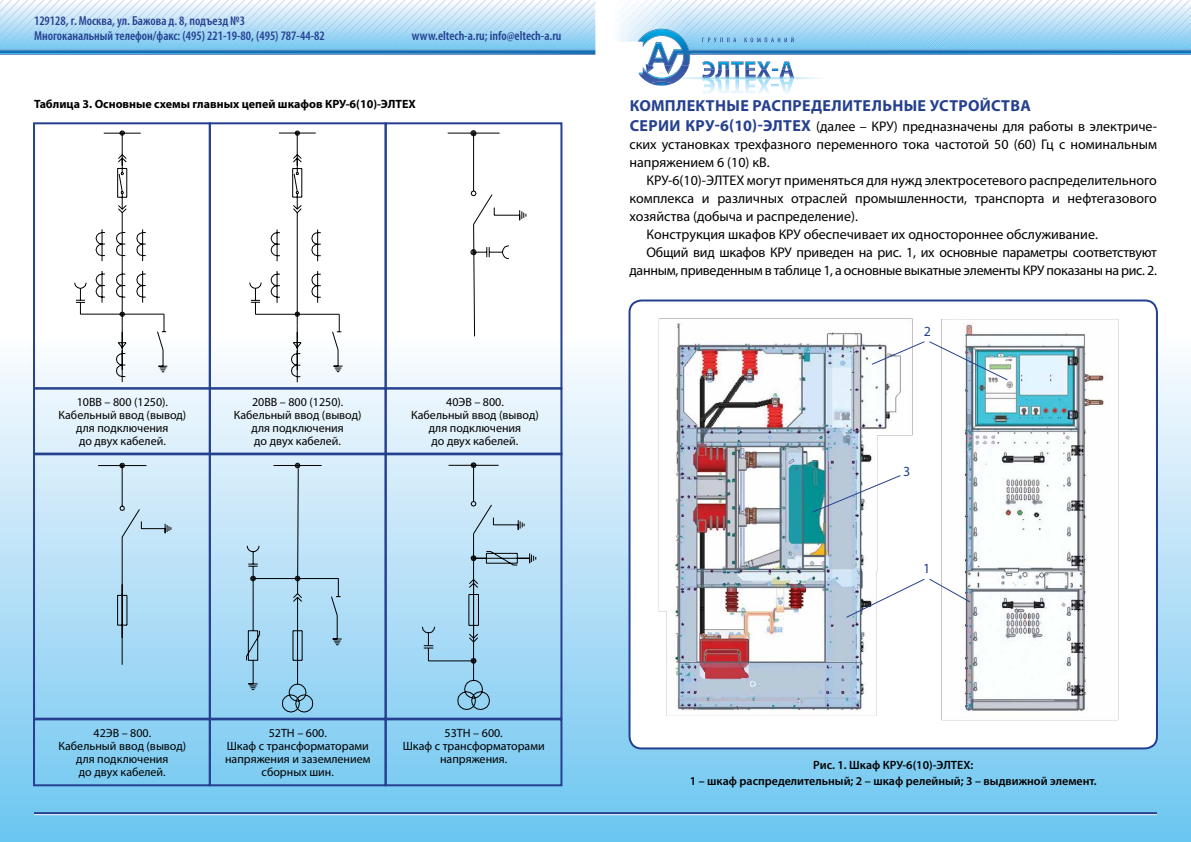
<style>
.page{position:relative;width:1191px;height:842px;background:#fff}
.page>*{position:absolute;margin:0;border:0;box-sizing:border-box;transform-origin:0 0}
.t1{font:700 16px "Myriad Pro";letter-spacing:.02em;color:#25408f}
.t2{font:14px/18px "Myriad Pro";color:#000;text-align:justify}
.t3{font:14px "Myriad Pro";letter-spacing:-.02em;color:#000}
.t4{font:14px "Myriad Pro";color:#25408f}
.t5{font:600 condensed 13px/15px "Myriad Pro";color:#25408f}
.t6{font:12px/13px "Myriad Pro";color:#000;text-align:center}
.t7{font:600 12px/16px "Myriad Pro";color:#000;text-align:center}
.t8{font:700 12px "Myriad Pro";color:#000}
.s1{font-weight:700;font-size:16px;color:#25408f}
</style>
<div class="page">
<div style="left:0;top:199px;width:595px;height:643px;background:linear-gradient(to bottom,#fff,#72c6f1)"></div>
<img style="left:621px;top:1px;width:17px;height:41px">
<img style="left:621px;top:0;width:10px;height:36px">
<img style="left:621px;top:0;width:2px;height:27px">
<svg style="left:0;top:0;width:621px;height:55px;background:#add5ef"></svg>
<img style="left:703px;top:87px;width:26px;height:7px">
<img style="left:731px;top:87px;width:12px;height:6px">
<img style="left:745px;top:87px;width:10px;height:6px">
<img style="left:758px;top:87px;width:12px;height:6px">
<img style="left:782px;top:87px;width:9px;height:6px">
<svg style="left:638px;top:0;width:553px;height:87px"></svg>
<img style="left:690px;top:53px;width:501px;height:1px">
<div style="left:596px;top:199px;width:595px;height:643px;background:linear-gradient(to bottom,#fff,#71c4ef)"></div>
<hr style="left:34px;top:813px;width:1123px;height:2px;background:#fff">
<hr style="left:34px;top:812px;width:1123px;height:2px;background:#25408f">
<div style="left:629px;top:300px;width:528px;height:448px;background:#fff;border-radius:12px"></div>
<img style="left:924px;top:307px;width:233px;height:421px">
<img style="left:629px;top:306px;width:284px;height:422px">
<svg style="left:74px;top:130px;width:94px;height:253px"></svg>
<div style="left:33px;top:122px;width:178px;height:267px;border:2px solid #25408f"></div>
<svg style="left:249px;top:130px;width:94px;height:253px"></svg>
<div style="left:209px;top:122px;width:178px;height:267px;border:2px solid #25408f"></div>
<svg style="left:447px;top:130px;width:79px;height:207px"></svg>
<div style="left:385px;top:122px;width:177px;height:267px;border:2px solid #25408f"></div>
<svg style="left:98px;top:463px;width:73px;height:202px;background:#b6dbf0"></svg>
<div style="left:33px;top:453px;width:178px;height:267px;border:2px solid #25408f"></div>
<svg style="left:246px;top:463px;width:96px;height:249px;background:#aed6ec"></svg>
<div style="left:209px;top:453px;width:178px;height:267px;border:2px solid #25408f"></div>
<svg style="left:422px;top:462px;width:114px;height:248px;background:#b0d8ee"></svg>
<div style="left:385px;top:453px;width:177px;height:267px;border:2px solid #25408f"></div>
<div style="left:33px;top:718px;width:178px;height:68px;border:2px solid #25408f"></div>
<div style="left:209px;top:718px;width:178px;height:68px;border:2px solid #25408f"></div>
<div style="left:385px;top:718px;width:177px;height:68px;border:2px solid #25408f"></div>
<div style="left:33px;top:387px;width:178px;height:68px;border:2px solid #25408f"></div>
<div style="left:209px;top:387px;width:178px;height:68px;border:2px solid #25408f"></div>
<div style="left:385px;top:387px;width:177px;height:68px;border:2px solid #25408f"></div>
<svg style="left:812px;top:475px;width:88px;height:37px"></svg>
<svg style="left:871px;top:341px;width:136px;height:39px"></svg>
<svg style="left:846px;top:579px;width:124px;height:39px"></svg>
<p class="t5" style="left:34px;top:13px;width:292px">129128, г. Москва, ул. Бажова д. 8, подъезд №3<br>Многоканальный телефон/факс: (495) 221-19-80, (495) 787-44-82</p>
<p class="t5" style="left:412px;top:28px;width:151px">www.eltech-a.ru; info@eltech-a.ru</p>
<p class="t8" style="left:34px;top:96px;width:383px">Таблица 3. Основные схемы главных цепей шкафов КРУ-6(10)-ЭЛТЕХ</p>
<p class="t6" style="left:59px;top:396px;width:129px">10ВВ – 800 (1250).<br>Кабельный ввод (вывод) для подключения<br>до двух кабелей.</p>
<p class="t6" style="left:234px;top:396px;width:129px">20ВВ – 800 (1250).<br>Кабельный ввод (вывод) для подключения<br>до двух кабелей.</p>
<p class="t6" style="left:411px;top:396px;width:129px">40ЭВ – 800.<br>Кабельный ввод (вывод) для подключения<br>до двух кабелей.</p>
<p class="t6" style="left:59px;top:727px;width:129px">42ЭВ – 800.<br>Кабельный ввод (вывод) для подключения<br>до двух кабелей.</p>
<p class="t6" style="left:225px;top:726px;width:147px">52ТН – 600.<br>Шкаф с трансформаторами напряжения и заземлением сборных шин.</p>
<p class="t6" style="left:403px;top:726px;width:143px">53ТН – 600.<br>Шкаф с трансформаторами напряжения.</p>
<p class="t1" style="left:629px;top:95px;width:403px">Комплектные распределительные устройства</p>
<p class="t2" style="left:629px;top:117px;width:529px"><span class="s1">серии КРУ-6(10)-ЭЛТЕХ</span> (далее – КРУ) предназначены для работы в электриче&shy;ских установках трехфазного переменного тока частотой 50 (60) Гц с номинальным напряжением 6 (10) кВ.</p>
<p class="t2" style="left:646px;top:171px;width:512px">КРУ-6(10)-ЭЛТЕХ могут применяться для нужд электросетевого распределительного</p>
<p class="t2" style="left:629px;top:189px;width:529px">комплекса и различных отраслей промышленности, транспорта и нефтегазового</p>
<p class="t2" style="left:629px;top:207px;width:230px">хозяйства (добыча и распределение).</p>
<p class="t2" style="left:646px;top:225px;width:453px">Конструкция шкафов КРУ обеспечивает их одностороннее обслуживание.</p>
<p class="t3" style="left:646px;top:244px;width:512px">Общий вид шкафов КРУ приведен на рис. 1, их основные параметры соответствуют</p>
<p class="t3" style="left:629px;top:262px;width:529px">данным, приведенным в таблице 1, а основные выкатные элементы КРУ показаны на рис. 2.</p>
<p class="t4" style="left:923px;top:322px;width:9px">2</p>
<p class="t4" style="left:903px;top:463px;width:9px">3</p>
<p class="t4" style="left:923px;top:560px;width:9px">1</p>
<p class="t7" style="left:690px;top:757px;width:408px">Рис. 1. Шкаф КРУ-6(10)-ЭЛТЕХ:<br>1 – шкаф распределительный; 2 – шкаф релейный; 3 – выдвижной элемент.</p>
</div>
